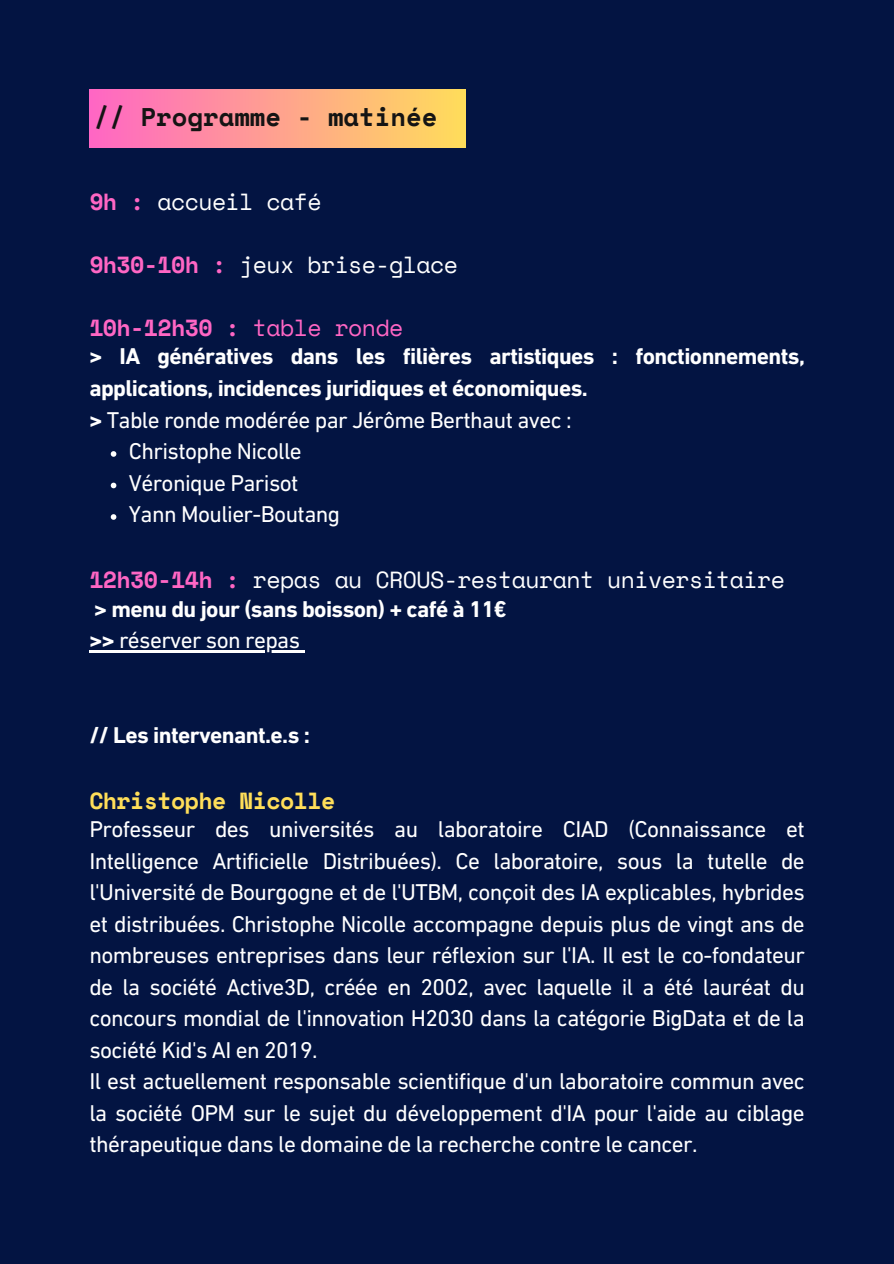
<style>
.page{position:relative;width:894px;height:1264px;background:#fff}
.page>*{position:absolute;margin:0;border:0;box-sizing:border-box;transform-origin:0 0}
.t1{font:700 25.5px "Space Mono";color:#141414}
.t2{font:23.25px/31.5px "DIN Next LT Pro";letter-spacing:-.025em;color:#fff;text-align:justify}
.t3{font:700 23.25px/31.5px "DIN Next LT Pro";letter-spacing:-.025em;color:#fff}
.t4{font:23.25px "Space Mono";letter-spacing:-.025em;color:#fff}
.t5{font:23.25px "Space Mono";letter-spacing:-.025em;color:#fefefe}
.t6{font:700 23.25px "Space Mono";letter-spacing:-.025em;color:#ff66c4}
.t7{font:700 23.25px "Space Mono";letter-spacing:-.025em;color:#ffde59}
.s1{font-weight:700;color:#ff66c4}
.s2{font-weight:400}
.s3{font-weight:700}
</style>
<div class="page">
<div style="left:0;top:0;width:893px;height:1263px;background:#031442"></div>
<div style="left:89px;top:89px;width:376px;height:59px;background:linear-gradient(to right,#ff66c4,#ffdd5a)"></div>
<svg style="left:111px;top:451px;width:5px;height:6px"></svg>
<svg style="left:111px;top:482px;width:5px;height:6px"></svg>
<svg style="left:111px;top:514px;width:5px;height:6px"></svg>
<hr style="left:89px;top:650px;width:25px;height:2px;background:#fff">
<hr style="left:114px;top:650px;width:185px;height:2px;background:#fff">
<h1 class="t1" style="left:94px;top:98px;width:345px">// Programme - matinée</h1>
<p class="t4" style="left:89px;top:184px;width:234px"><span class="s1">9h :</span> accueil café</p>
<p class="t5" style="left:89px;top:247px;width:370px"><span class="s1">9h30-10h :</span> jeux brise-glace</p>
<p class="t6" style="left:89px;top:310px;width:315px">10h-12h30 : <span class="s2">table ronde</span></p>
<p class="t3" style="left:89px;top:343px;width:716px">&gt; IA génératives dans les filières artistiques : fonctionnements, applications, incidences juridiques et économiques.</p>
<p class="t2" style="left:89px;top:406px;width:483px"><span class="s3">&gt;</span> Table ronde modérée par Jérôme Berthaut avec :</p>
<p class="t2" style="left:129px;top:437px;width:174px">Christophe Nicolle</p>
<p class="t2" style="left:129px;top:469px;width:171px">Véronique Parisot</p>
<p class="t2" style="left:129px;top:500px;width:213px">Yann Moulier-Boutang</p>
<p class="t4" style="left:89px;top:562px;width:697px"><span class="s1">12h30-14h :</span> repas au CROUS-restaurant universitaire</p>
<p class="t3" style="left:94px;top:595px;width:414px">&gt; menu du jour (sans boisson) + café à 11€</p>
<p class="t2" style="left:89px;top:626px;width:212px"><span class="s3">&gt;&gt;</span> réserver son repas</p>
<h1 class="t3" style="left:89px;top:721px;width:222px">// Les intervenant.e.s :</h1>
<p class="t7" style="left:89px;top:783px;width:247px">Christophe Nicolle</p>
<p class="t2" style="left:89px;top:815px;width:716px">Professeur des universités au laboratoire CIAD (Connaissance et Intelligence Artificielle Distribuées). Ce laboratoire, sous la tutelle de l'Université de Bourgogne et de l'UTBM, conçoit des IA explicables, hybrides et distribuées. Christophe Nicolle accompagne depuis plus de vingt ans de nombreuses entreprises dans leur réflexion sur l'IA. Il est le co-fondateur de la société Active3D, créée en 2002, avec laquelle il a été lauréat du concours mondial de l'innovation H2030 dans la catégorie BigData et de la société Kid's AI en 2019.</p>
<p class="t2" style="left:89px;top:1067px;width:716px">Il est actuellement responsable scientifique d'un laboratoire commun avec la société OPM sur le sujet du développement d'IA pour l'aide au ciblage thérapeutique dans le domaine de la recherche contre le cancer.</p>
</div>
